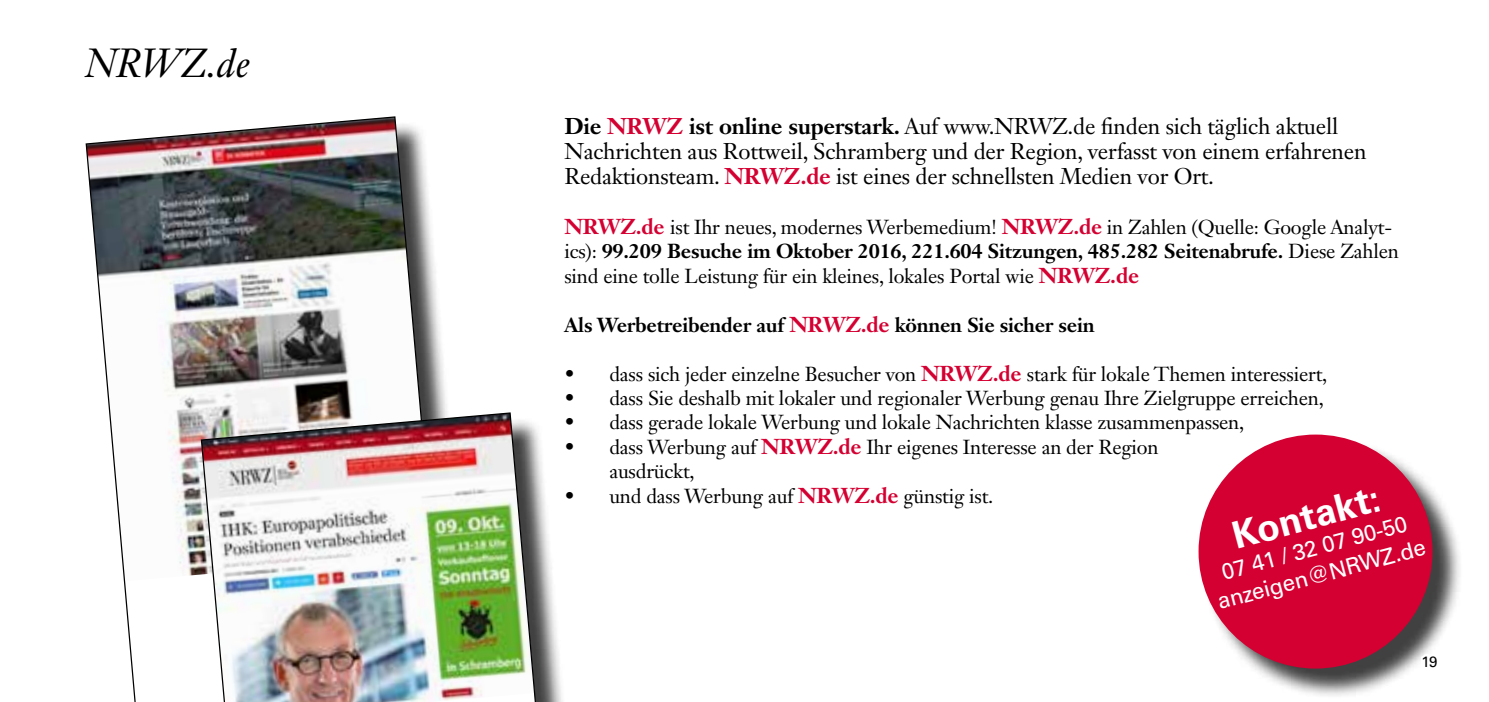
<style>
.page{position:relative;width:1489px;height:702px;background:#fff}
.page>*{position:absolute;margin:0;border:0;box-sizing:border-box;transform-origin:0 0}
.t1{font:italic 40px "Janson Text LT Std";color:#000}
.t2{font:700 37.5px "Univers";color:#fff}
.t3{font:22.5px/25px "Janson Text LT Std";letter-spacing:-.01em;color:#000}
.t4{font:22.5px/27px "Univers";color:#fff;text-align:center}
.t5{font:20px/24.5px "Janson Text LT Std";letter-spacing:-.01em;color:#000}
.t6{font:700 20px "Janson Text LT Std";letter-spacing:-.01em;color:#000}
.t7{font:15px "Univers";color:#000}
.s1{font-weight:700}
.s2{font-weight:700;color:#d40032}
.s3{font-weight:700;font-size:21.25px;color:#d40032}
.s4{font-size:21.25px;color:#d40032}
</style>
<div class="page">
<img style="left:85px;top:116px;width:362px;height:586px">
<img style="left:200px;top:411px;width:363px;height:291px">
<div style="left:1202px;top:438px;width:261px;height:261px;background:#000;opacity:.75"></div>
<div style="left:1198px;top:434px;width:234px;height:234px;background:#d40032;border-radius:50%"></div>
<svg style="left:1418px;top:641px;width:23px;height:31px"></svg>
<h1 class="t1" style="left:85px;top:39px;width:167px">NRWZ.de</h1>
<p class="t3" style="left:564px;top:113px;width:803px"><span class="s1">Die</span> <span class="s2">NRWZ</span> <span class="s1">ist online superstark.</span> Auf www.NRWZ.de finden sich täglich aktuell<br>Nachrichten aus Rottweil, Schramberg und der Region, verfasst von einem erfahrenen<br>Redaktionsteam. <span class="s2">NRWZ.de</span> ist eines der schnellsten Medien vor Ort.</p>
<p class="t5" style="left:564px;top:215px;width:836px"><span class="s3">NRWZ.de</span> ist Ihr neues, modernes Werbemedium! <span class="s3">NRWZ.de</span> in Zahlen (Quelle: Google Analyt&shy;ics): <span class="s1">99.209 Besuche im Oktober 2016, 221.604 Sitzungen, 485.282 Seitenabrufe.</span> Diese Zahlen sind eine tolle Leistung für ein kleines, lokales Portal wie <span class="s3">NRWZ.de</span></p>
<p class="t6" style="left:564px;top:312px;width:531px">Als Werbetreibender auf <span class="s4">NRWZ.de</span> können Sie sicher sein</p>
<p class="t5" style="left:564px;top:362px;width:764px">• dass sich jeder einzelne Besucher von <span class="s3">NRWZ.de</span> stark für lokale Themen interessiert,</p>
<p class="t5" style="left:564px;top:386px;width:761px">• dass Sie deshalb mit lokaler und regionaler Werbung genau Ihre Zielgruppe erreichen,</p>
<p class="t5" style="left:564px;top:410px;width:681px">• dass gerade lokale Werbung und lokale Nachrichten klasse zusammenpassen,</p>
<p class="t5" style="left:609px;top:435px;width:550px;text-indent:-45px">• dass Werbung auf <span class="s3">NRWZ.de</span> Ihr eigenes Interesse an der Region ausdrückt,</p>
<p class="t5" style="left:564px;top:484px;width:430px">• und dass Werbung auf <span class="s3">NRWZ.de</span> günstig ist.</p>
<h2 class="t2" style="left:1227px;top:515px;width:153px;rotate:-15deg">Kontakt:</h2>
<p class="t4" style="left:1207px;top:562px;width:216px;rotate:-15deg">07 41 / 32 07 90-50 anzeigen@NRWZ.de</p>
<p class="t7" style="left:1421px;top:653px;width:17px">19</p>
</div>
